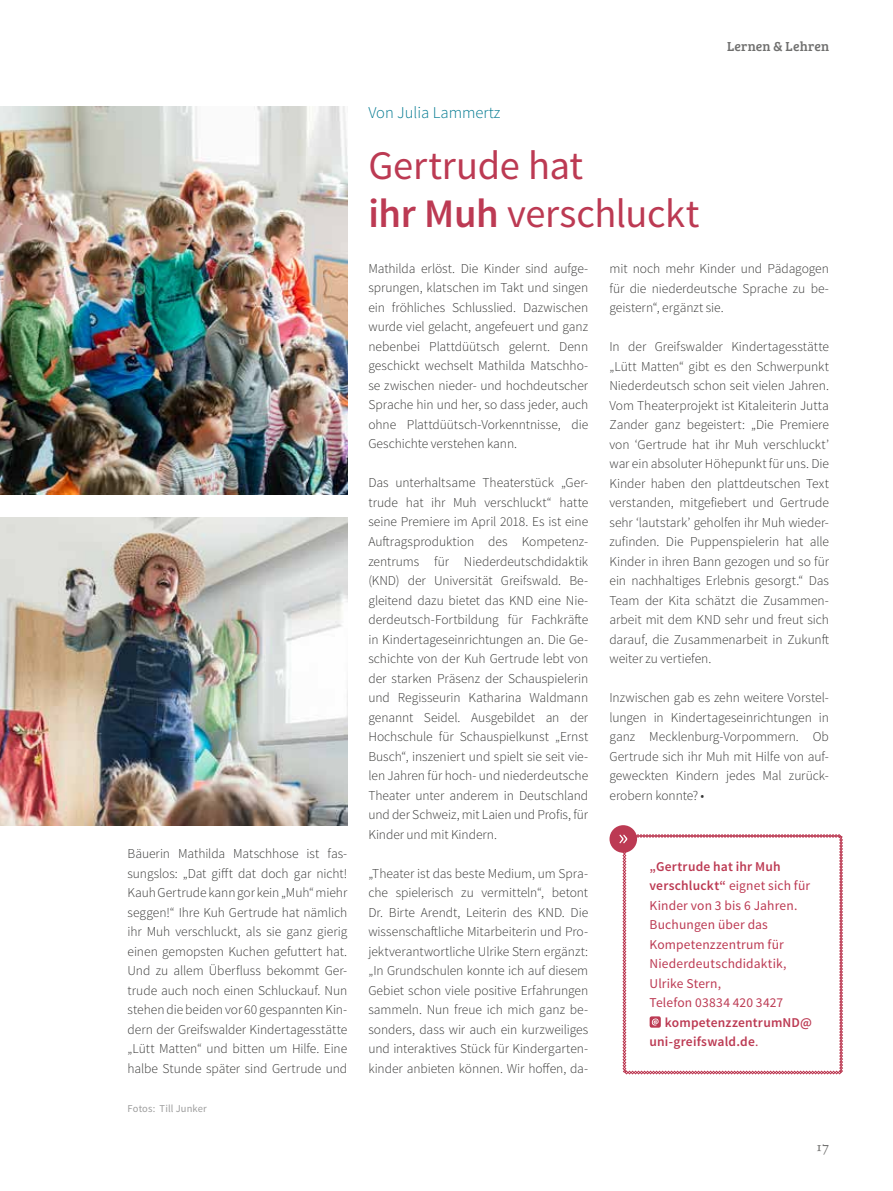
<style>
.page{position:relative;width:893px;height:1191px;background:#fff}
.page>*{position:absolute;margin:0;border:0;box-sizing:border-box;transform-origin:0 0}
.t1{font:40.5px/48px "Source Sans Pro";letter-spacing:-.01em;color:#bc3a53}
.t2{font:300 16.5px "Source Sans Pro";color:#007990}
.t3{font:300 13.5px/19.5px "Source Sans Pro";letter-spacing:-.005em;color:#373736;text-align:justify}
.t4{font:13.5px/19.5px "Source Sans Pro";letter-spacing:.01em;color:#bc3a53}
.t5{font:600 13.5px/19.5px "Source Sans Pro";letter-spacing:.015em;color:#bc3a53}
.t6{font:13.5px "Bree Serif";letter-spacing:.01em;color:#70706f}
.t7{font:13.5px "Day Roman";color:#70706f}
.t8{font:10.5px "Source Sans Pro";letter-spacing:.01em;color:#9d9d9d}
.s1{font-weight:600}
.s2{font-weight:400}
</style>
<div class="page">
<img style="left:0;top:106px;width:347px;height:389px">
<img style="left:0;top:518px;width:347px;height:307px">
<div style="left:609px;top:825px;width:28px;height:27px;background:#bc3a53;border-radius:50%"></div>
<svg style="left:619px;top:834px;width:224px;height:240px"></svg>
<p class="t6" style="left:727px;top:36px;width:104px">Lernen &amp; Lehren</p>
<p class="t3" style="left:128px;top:844px;width:221px">Bäuerin Mathilda Matschhose ist fas&shy;sungslos: „Dat gifft dat doch gar nicht!<br>Kauh Gertrude kann gor kein „Muh“ miehr seggen!“ Ihre Kuh Gertrude hat nämlich ihr Muh verschluckt, als sie ganz gierig einen gemopsten Kuchen gefuttert hat.<br>Und zu allem Überfluss bekommt Ger&shy;trude auch noch einen Schluckauf. Nun stehen die beiden vor 60 gespannten Kin&shy;dern der Greifswalder Kindertagesstätte „Lütt Matten“ und bitten um Hilfe. Eine halbe Stunde später sind Gertrude und</p>
<p class="t8" style="left:128px;top:1102px;width:81px">Fotos: Till Junker</p>
<p class="t2" style="left:368px;top:103px;width:134px">Von Julia Lammertz</p>
<h1 class="t1" style="left:368px;top:143px;width:332px">Gertrude hat<br><span class="s1">ihr Muh</span> verschluckt</h1>
<p class="t3" style="left:368px;top:259px;width:221px">Mathilda erlöst. Die Kinder sind aufge&shy;sprungen, klatschen im Takt und singen ein fröhliches Schlusslied. Dazwischen wurde viel gelacht, angefeuert und ganz nebenbei Plattdüütsch gelernt. Denn geschickt wechselt Mathilda Matschho&shy;se zwischen nieder- und hochdeutscher Sprache hin und her, so dass jeder, auch ohne Plattdüütsch-Vorkenntnisse, die Geschichte verstehen kann.</p>
<p class="t3" style="left:368px;top:473px;width:221px">Das unterhaltsame Theaterstück „Ger&shy;trude hat ihr Muh verschluckt“ hatte seine Premiere im April 2018. Es ist eine Auftragsproduktion des Kompetenz&shy;zentrums für Niederdeutschdidaktik (KND) der Universität Greifswald. Be&shy;gleitend dazu bietet das KND eine Nie&shy;derdeutsch-Fortbildung für Fachkräfte in Kindertageseinrichtungen an. Die Ge&shy;schichte von der Kuh Gertrude lebt von der starken Präsenz der Schauspielerin und Regisseurin Katharina Waldmann genannt Seidel. Ausgebildet an der Hochschule für Schauspielkunst „Ernst Busch“, inszeniert und spielt sie seit vie&shy;len Jahren für hoch- und niederdeutsche Theater unter anderem in Deutschland und der Schweiz, mit Laien und Profis, für Kinder und mit Kindern.</p>
<p class="t3" style="left:368px;top:863px;width:221px">„Theater ist das beste Medium, um Spra&shy;che spielerisch zu vermitteln“, betont Dr. Birte Arendt, Leiterin des KND. Die wissenschaftliche Mitarbeiterin und Pro&shy;jektverantwortliche Ulrike Stern ergänzt: „In Grundschulen konnte ich auf diesem Gebiet schon viele positive Erfahrungen sammeln. Nun freue ich mich ganz be&shy;sonders, dass wir auch ein kurzweiliges und interaktives Stück für Kindergarten&shy;kinder anbieten können. Wir hoffen, da-</p>
<p class="t3" style="left:609px;top:259px;width:221px">mit noch mehr Kinder und Pädagogen für die niederdeutsche Sprache zu be&shy;geistern“, ergänzt sie.</p>
<p class="t3" style="left:609px;top:337px;width:221px">In der Greifswalder Kindertagesstätte „Lütt Matten“ gibt es den Schwerpunkt Niederdeutsch schon seit vielen Jahren.<br>Vom Theaterprojekt ist Kitaleiterin Jutta Zander ganz begeistert: „Die Premiere von ‘Gertrude hat ihr Muh verschluckt’ war ein absoluter Höhepunkt für uns. Die Kinder haben den plattdeutschen Text verstanden, mitgefiebert und Gertrude sehr ‘lautstark’ geholfen ihr Muh wieder&shy;zufinden. Die Puppenspielerin hat alle Kinder in ihren Bann gezogen und so für ein nachhaltiges Erlebnis gesorgt.“ Das Team der Kita schätzt die Zusammen&shy;arbeit mit dem KND sehr und freut sich darauf, die Zusammenarbeit in Zukunft weiter zu vertiefen.</p>
<p class="t3" style="left:609px;top:688px;width:221px">Inzwischen gab es zehn weitere Vorstel&shy;lungen in Kindertageseinrichtungen in ganz Mecklenburg-Vorpommern. Ob Gertrude sich ihr Muh mit Hilfe von auf&shy;geweckten Kindern jedes Mal zurück&shy;erobern konnte? •</p>
<p class="t4" style="left:650px;top:856px;width:162px"><span class="s1">„Gertrude hat ihr Muh verschluckt“</span> eignet sich für<br>Kinder von 3 bis 6 Jahren.<br>Buchungen über das<br>Kompetenzzentrum für<br>Niederdeutschdidaktik,<br>Ulrike Stern,<br>Telefon 03834 420 3427</p>
<p class="t5" style="left:650px;top:1013px;width:164px;text-indent:15px">kompetenzzentrumND@ uni-greifswald.de<span class="s2">.</span></p>
<p class="t7" style="left:817px;top:1137px;width:14px">17</p>
</div>
